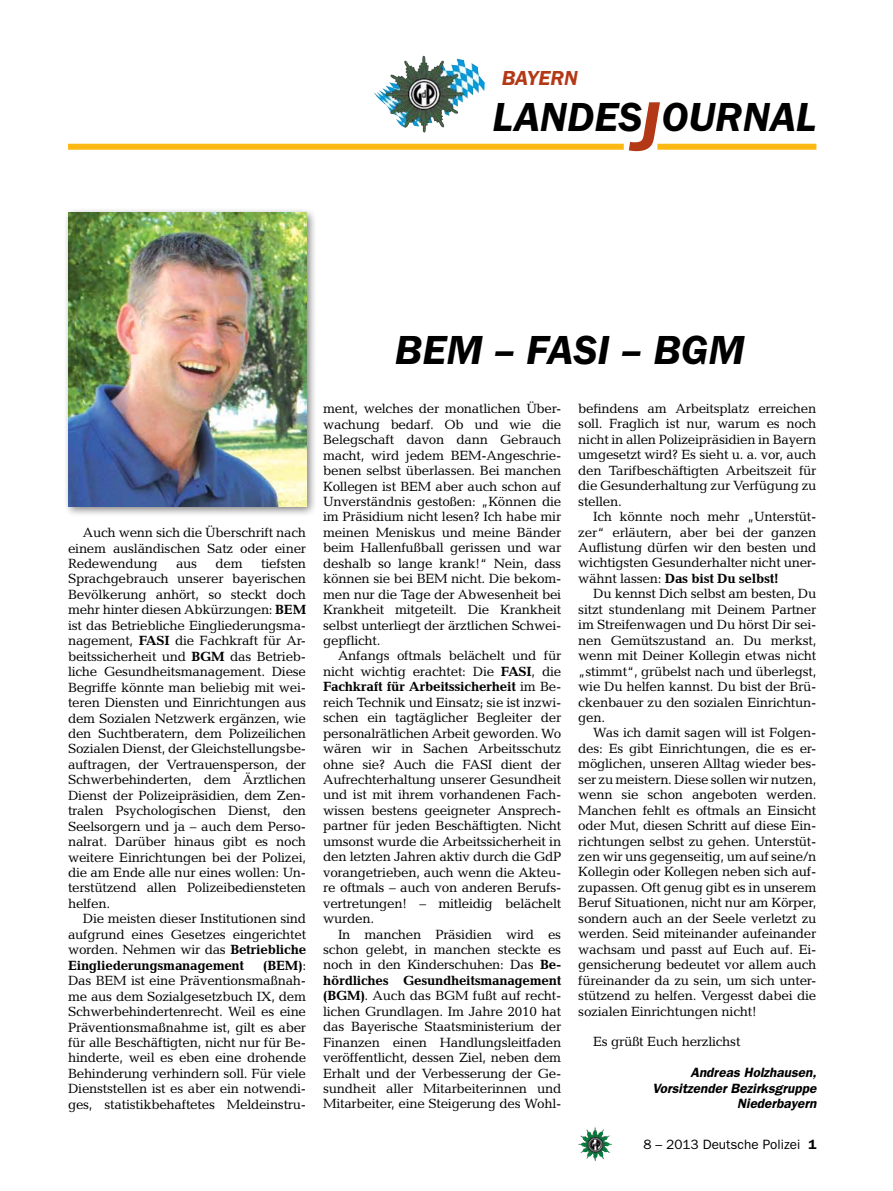
<style>
.page{position:relative;width:893px;height:1191px;background:#fff}
.page>*{position:absolute;margin:0;border:0;box-sizing:border-box;transform-origin:0 0}
.t1{font:italic 600 42px "Franklin Gothic Itc T";color:#000}
.t2{font:italic 600 21px "Franklin Gothic Itc T";color:#b33916}
.t3{font:13.5px/15.5px "Candida";letter-spacing:-.02em;color:#000;text-align:justify}
.t4{font:italic 600 13.5px/15.5px "Franklin Gothic";color:#000;text-align:right}
.t5{font:13.5px "Franklin Gothic";color:#000}
.s1{font-size:72px;color:#b33916}
.s2{font-weight:700}
.s3{font-weight:600}
</style>
<div class="page">
<img style="left:578px;top:1127px;width:17px;height:25px">
<img style="left:374px;top:56px;width:111px;height:76px">
<div style="left:657px;top:144px;width:159px;height:6px;background:#fdb913"></div>
<div style="left:68px;top:144px;width:556px;height:6px;background:#fdb913"></div>
<div style="left:63px;top:207px;width:254px;height:310px;background:#000;opacity:.5"></div>
<img style="left:68px;top:212px;width:238px;height:294px">
<h2 class="t2" style="left:502px;top:66px;width:78px">BAYERN</h2>
<h1 class="t1" style="left:492px;top:93px;width:325px">LANDES<span class="s1">J</span>OURNAL</h1>
<p class="t3" style="left:68px;top:525px;width:240px;text-indent:15px">Auch wenn sich die Überschrift nach einem ausländischen Satz oder einer Redewendung</p>
<p class="t3" style="left:68px;top:556px;width:240px;text-indent:193px">tiefsten Sprachgebrauch unserer bayerischen Bevölkerung anhört, so steckt doch mehr hinter diesen Abkürzungen: <span class="s2">BEM </span>ist das Betriebliche Eingliederungsma&shy;nagement, <span class="s2">FASI</span> die Fachkraft für Ar&shy;beitssicherheit und <span class="s2">BGM</span> das Betrieb&shy;liche Gesundheitsmanagement. Diese Begriffe könnte man beliebig mit wei&shy;teren Diensten und Einrichtungen aus dem Sozialen Netzwerk ergänzen, wie den Suchtberatern, dem Polizeilichen Sozialen Dienst, der Gleichstellungsbe&shy;auftragen, der Vertrauensperson, der Schwerbehinderten, dem Ärztlichen Dienst der Polizeipräsidien, dem Zen&shy;tralen Psychologischen Dienst, den Seelsorgern und ja – auch dem Perso&shy;nalrat. Darüber hinaus gibt es noch weitere Einrichtungen bei der Polizei, die am Ende alle nur eines wollen: Un&shy;terstützend allen Polizeibediensteten helfen.</p>
<p class="t3" style="left:68px;top:911px;width:240px;text-indent:15px">Die meisten dieser Institutionen sind aufgrund eines Gesetzes eingerichtet worden. Nehmen wir das <span class="s2">Betriebliche Eingliederungsmanagement</span></p>
<p class="t3" style="left:176px;top:556px;width:23px">aus</p>
<p class="t3" style="left:216px;top:556px;width:29px">dem</p>
<p class="t3" style="left:68px;top:957px;width:240px;text-indent:195px"><span class="s2">(BEM)</span>:<br>Das BEM ist eine Präventionsmaßnah&shy;me aus dem Sozialgesetzbuch IX, dem Schwerbehindertenrecht. Weil es eine Präventionsmaßnahme ist, gilt es aber für alle Beschäftigten, nicht nur für Be&shy;hinderte, weil es eben eine drohende Behinderung verhindern soll. Für viele Dienststellen ist es aber ein notwendi&shy;ges, statistikbehaftetes Meldeinstru-</p>
<h1 class="t1" style="left:395px;top:326px;width:351px">BEM – FASI – BGM</h1>
<p class="t3" style="left:323px;top:401px;width:240px">ment, welches der monatlichen Über&shy;wachung bedarf. Ob und wie die Belegschaft davon dann Gebrauch macht, wird jedem BEM-Angeschrie&shy;benen selbst überlassen. Bei manchen Kollegen ist BEM aber auch schon auf Unverständnis gestoßen: „Können die im Präsidium nicht lesen? Ich habe mir meinen Meniskus und meine Bänder beim Hallenfußball gerissen und war deshalb so lange krank!“ Nein, dass können sie bei BEM nicht. Die bekom&shy;men nur die Tage der Abwesenheit bei Krankheit mitgeteilt. Die Krankheit selbst unterliegt der ärztlichen Schwei&shy;gepflicht.</p>
<p class="t3" style="left:323px;top:648px;width:240px;text-indent:15px">Anfangs oftmals belächelt und für nicht wichtig erachtet: Die <span class="s2">FASI</span>, die <span class="s2">Fachkraft für Arbeitssicherheit</span> im Be&shy;reich Technik und Einsatz; sie ist inzwi&shy;schen ein tagtäglicher Begleiter der personalrätlichen Arbeit geworden. Wo wären wir in Sachen Arbeitsschutz ohne sie? Auch die FASI dient der Aufrechterhaltung unserer Gesundheit und ist mit ihrem vorhandenen Fach&shy;wissen bestens geeigneter Ansprech&shy;partner für jeden Beschäftigten. Nicht umsonst wurde die Arbeitssicherheit in den letzten Jahren aktiv durch die GdP vorangetrieben, auch wenn die Akteu&shy;re oftmals – auch von anderen Berufs&shy;vertretungen! – mitleidig belächelt wurden.</p>
<p class="t3" style="left:323px;top:926px;width:240px;text-indent:15px">In manchen Präsidien wird es schon gelebt, in manchen steckte es noch in den Kinderschuhen: Das <span class="s2">Be&shy;hördliches Gesundheitsmanagement (BGM)</span>. Auch das BGM fußt auf recht&shy;lichen Grundlagen. Im Jahre 2010 hat das Bayerische Staatsministerium der Finanzen einen Handlungsleitfaden veröffentlicht, dessen Ziel, neben dem Erhalt und der Verbesserung der Ge&shy;sundheit aller Mitarbeiterinnen und Mitarbeiter, eine Steigerung des Wohl-</p>
<p class="t3" style="left:578px;top:401px;width:240px">befindens am Arbeitsplatz erreichen soll. Fraglich ist nur, warum es noch nicht in allen Polizeipräsidien in Bayern umgesetzt wird? Es sieht u. a. vor, auch den Tarifbeschäftigten Arbeitszeit für die Gesunderhaltung zur Verfügung zu stellen.</p>
<p class="t3" style="left:578px;top:509px;width:240px;text-indent:15px">Ich könnte noch mehr „Unterstüt&shy;zer“ erläutern, aber bei der ganzen Auflistung dürfen wir den besten und wichtigsten Gesunderhalter nicht uner&shy;wähnt lassen: <span class="s2">Das bist Du selbst!</span></p>
<p class="t3" style="left:578px;top:586px;width:240px;text-indent:15px">Du kennst Dich selbst am besten, Du sitzt stundenlang mit Deinem Partner im Streifenwagen und Du hörst Dir sei&shy;nen Gemütszustand an. Du merkst, wenn mit Deiner Kollegin etwas nicht „stimmt“, grübelst nach und überlegst, wie Du helfen kannst. Du bist der Brü&shy;ckenbauer zu den sozialen Einrichtun&shy;gen.</p>
<p class="t3" style="left:578px;top:725px;width:240px;text-indent:15px">Was ich damit sagen will ist Folgen&shy;des: Es gibt Einrichtungen, die es er&shy;möglichen, unseren Alltag wieder bes&shy;ser zu meistern. Diese sollen wir nutzen, wenn sie schon angeboten werden.<br>Manchen fehlt es oftmals an Einsicht oder Mut, diesen Schritt auf diese Ein&shy;richtungen selbst zu gehen. Unterstüt&shy;zen wir uns gegenseitig, um auf seine/n Kollegin oder Kollegen neben sich auf&shy;zupassen. Oft genug gibt es in unserem Beruf Situationen, nicht nur am Körper, sondern auch an der Seele verletzt zu werden. Seid miteinander aufeinander wachsam und passt auf Euch auf. Ei&shy;gensicherung bedeutet vor allem auch füreinander da zu sein, um sich unter&shy;stützend zu helfen. Vergesst dabei die sozialen Einrichtungen nicht!</p>
<p class="t3" style="left:593px;top:1034px;width:149px">Es grüßt Euch herzlichst</p>
<p class="t4" style="left:653px;top:1065px;width:165px">Andreas Holzhausen,<br>Vorsitzender Bezirksgruppe<br>Niederbayern</p>
<p class="t5" style="left:643px;top:1136px;width:175px">8 – 2013 Deutsche Polizei <span class="s3">1</span></p>
</div>
